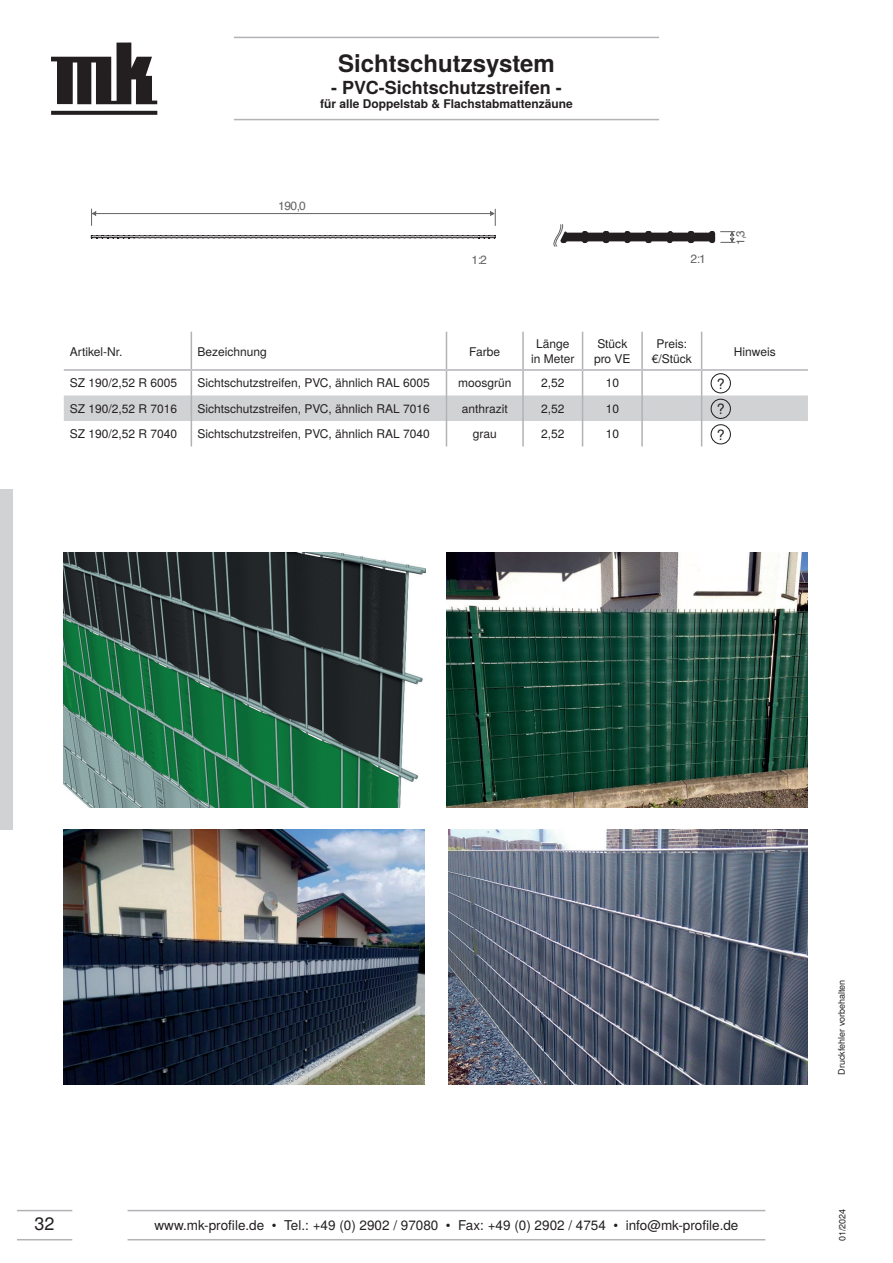
<style>
.page{position:relative;width:893px;height:1263px;background:#fff}
.page>*{position:absolute;margin:0;border:0;box-sizing:border-box;transform-origin:0 0}
.t1{font:700 24px "Te X Gyre Heros";color:#231f20}
.t2{font:700 18px "Te X Gyre Heros";color:#231f20}
.t3{font:18px "Te X Gyre Heros";color:#231f20}
.t4{font:14.25px/25.5px "Te X Gyre Heros";color:#231f20;text-align:justify}
.t5{font:13.5px "Te X Gyre Heros";color:#231f20}
.t6{font:12px/15px "Te X Gyre Heros";color:#231f20;text-align:center}
.t7{font:700 12px "Te X Gyre Heros";color:#231f20}
.t8{font:12px "Helvetica";color:#636366}
.t9{font:11.7px "Helvetica";color:#636366}
.t10{font:9px "Te X Gyre Heros";color:#231f20}
</style>
<div class="page">
<hr style="left:234px;top:37px;width:425px;height:1px;background:#b2b3b7">
<hr style="left:234px;top:119px;width:425px;height:1px;background:#b2b3b7">
<svg style="left:51px;top:111px;width:106px;height:4px"></svg>
<svg style="left:51px;top:43px;width:106px;height:61px"></svg>
<hr style="left:128px;top:1210px;width:637px;height:1px;background:#b2b3b7">
<hr style="left:128px;top:1239px;width:637px;height:1px;background:#b2b3b7">
<hr style="left:17px;top:1210px;width:55px;height:1px;background:#b2b3b7">
<hr style="left:17px;top:1239px;width:55px;height:1px;background:#b2b3b7">
<img style="left:64px;top:553px;width:361px;height:255px">
<img style="left:64px;top:829px;width:361px;height:255px">
<svg style="left:553px;top:224px;width:182px;height:23px"></svg>
<svg style="left:90px;top:235px;width:406px;height:4px;background:#848283"></svg>
<hr style="left:93px;top:213px;width:401px;height:1px;background:#636366">
<svg style="left:486px;top:209px;width:10px;height:17px"></svg>
<svg style="left:91px;top:209px;width:9px;height:16px"></svg>
<img style="left:448px;top:830px;width:360px;height:254px">
<img style="left:446px;top:553px;width:362px;height:255px">
<div style="left:0;top:489px;width:13px;height:340px;background:#d1d2d4"></div>
<svg style="left:64px;top:371px;width:744px;height:75px"></svg>
<hr style="left:191px;top:332px;width:1px;height:37px;background:#b2b3b7">
<hr style="left:446px;top:332px;width:1px;height:37px;background:#b2b3b7">
<hr style="left:522px;top:332px;width:2px;height:37px;background:#b2b3b7">
<hr style="left:582px;top:332px;width:1px;height:37px;background:#b2b3b7">
<hr style="left:641px;top:332px;width:2px;height:37px;background:#b2b3b7">
<hr style="left:64px;top:369px;width:127px;height:2px;background:#b2b3b7">
<hr style="left:191px;top:369px;width:255px;height:2px;background:#b2b3b7">
<hr style="left:446px;top:369px;width:77px;height:2px;background:#b2b3b7">
<hr style="left:523px;top:369px;width:60px;height:2px;background:#b2b3b7">
<hr style="left:583px;top:369px;width:59px;height:2px;background:#b2b3b7">
<hr style="left:642px;top:369px;width:60px;height:2px;background:#b2b3b7">
<hr style="left:701px;top:332px;width:1px;height:37px;background:#b2b3b7">
<hr style="left:702px;top:369px;width:106px;height:2px;background:#b2b3b7">
<div style="left:711px;top:373px;width:20px;height:20px;border:1px solid #231f20;border-radius:50%"></div>
<div style="left:711px;top:399px;width:20px;height:20px;border:1px solid #231f20;border-radius:50%"></div>
<div style="left:711px;top:424px;width:20px;height:20px;border:1px solid #231f20;border-radius:50%"></div>
<h1 class="t1" style="left:338px;top:45px;width:218px">Sichtschutzsystem</h1>
<h2 class="t2" style="left:331px;top:74px;width:232px">- PVC-Sichtschutzstreifen -</h2>
<p class="t7" style="left:320px;top:95px;width:254px">für alle Doppelstab &amp; Flachstabmattenzäune</p>
<p class="t8" style="left:278px;top:196px;width:29px">190,0</p>
<p class="t8" style="left:471px;top:251px;width:17px">1:2</p>
<p class="t8" style="left:691px;top:250px;width:17px">2:1</p>
<p class="t9" style="left:731px;top:245px;width:16px;rotate:-90deg">1,3</p>
<p class="t6" style="left:70px;top:343px;width:54px">Artikel-Nr.</p>
<p class="t6" style="left:197px;top:343px;width:71px">Bezeichnung</p>
<p class="t6" style="left:469px;top:343px;width:32px">Farbe</p>
<p class="t6" style="left:531px;top:335px;width:45px">Länge in Meter</p>
<p class="t6" style="left:594px;top:335px;width:38px;text-align:left">Stück pro VE</p>
<p class="t6" style="left:652px;top:335px;width:42px">Preis: €/Stück</p>
<p class="t6" style="left:734px;top:343px;width:43px">Hinweis</p>
<p class="t6" style="left:70px;top:375px;width:109px">SZ 190/2,52 R 6005</p>
<p class="t6" style="left:197px;top:375px;width:234px">Sichtschutzstreifen, PVC, ähnlich RAL 6005</p>
<p class="t6" style="left:458px;top:375px;width:55px">moosgrün</p>
<p class="t6" style="left:541px;top:375px;width:25px">2,52</p>
<p class="t6" style="left:606px;top:375px;width:15px">10</p>
<p class="t6" style="left:70px;top:400px;width:109px">SZ 190/2,52 R 7016</p>
<p class="t6" style="left:197px;top:400px;width:234px">Sichtschutzstreifen, PVC, ähnlich RAL 7016</p>
<p class="t6" style="left:462px;top:400px;width:47px">anthrazit</p>
<p class="t6" style="left:541px;top:400px;width:25px">2,52</p>
<p class="t6" style="left:606px;top:400px;width:15px">10</p>
<p class="t6" style="left:70px;top:426px;width:109px">SZ 190/2,52 R 7040</p>
<p class="t6" style="left:197px;top:426px;width:234px">Sichtschutzstreifen, PVC, ähnlich RAL 7040</p>
<p class="t6" style="left:473px;top:426px;width:25px">grau</p>
<p class="t6" style="left:541px;top:426px;width:25px">2,52</p>
<p class="t6" style="left:606px;top:426px;width:15px">10</p>
<p class="t4" style="left:717px;top:370px;width:9px">? ? ?</p>
<p class="t10" style="left:834px;top:1075px;width:97px;rotate:-90deg">Druckfehler vorbehalten</p>
<h2 class="t3" style="left:35px;top:1210px;width:22px">32</h2>
<p class="t5" style="left:155px;top:1215px;width:585px">www.mk-profile.de • Tel.: +49 (0) 2902 / 97080 • Fax: +49 (0) 2902 / 4754 • info@mk-profile.de</p>
<p class="t10" style="left:835px;top:1241px;width:34px;rotate:-90deg">01/2024</p>
</div>
